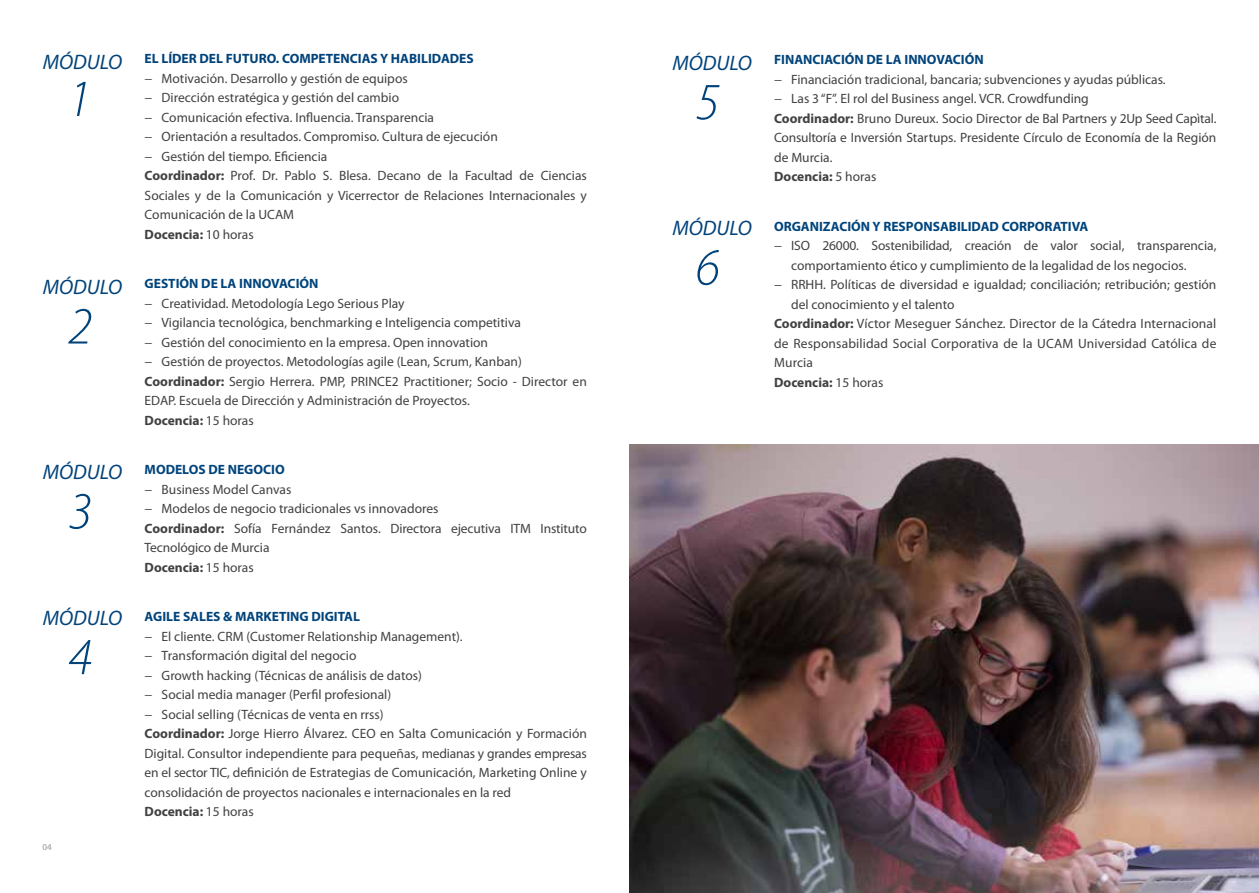
<style>
.page{position:relative;width:1259px;height:893px;background:#fff}
.page>*{position:absolute;margin:0;border:0;box-sizing:border-box;transform-origin:0 0}
.t1{font:italic 300 52.5px "Myriad Pro";color:#00427a}
.t2{font:italic 21px "Myriad Pro";color:#00427a}
.t3{font:13.5px/19.5px "Myriad Pro";color:#414042}
.t4{font:700 13.5px "Myriad Pro";color:#00447c}
.t5{font:700 13.5px "Myriad Pro";color:#00427a}
.t6{font:700 13.5px "Myriad Pro";color:#414042}
.t7{font:9px "Myriad Pro";color:#939598}
.s1{font-weight:700}
.s2{font-weight:400}
</style>
<div class="page">
<img style="left:629px;top:444px;width:630px;height:449px">
<h2 class="t2" style="left:43px;top:49px;width:81px">MÓDULO</h2>
<h1 class="t1" style="left:67px;top:67px;width:26px">1</h1>
<h2 class="t2" style="left:43px;top:274px;width:81px">MÓDULO</h2>
<h1 class="t1" style="left:68px;top:295px;width:26px">2</h1>
<h2 class="t2" style="left:43px;top:459px;width:81px">MÓDULO</h2>
<h1 class="t1" style="left:68px;top:479px;width:26px">3</h1>
<h2 class="t2" style="left:43px;top:605px;width:81px">MÓDULO</h2>
<h1 class="t1" style="left:68px;top:625px;width:26px">4</h1>
<p class="t7" style="left:43px;top:842px;width:11px">04</p>
<p class="t5" style="left:145px;top:50px;width:331px">EL LÍDER DEL FUTURO. COMPETENCIAS Y HABILIDADES</p>
<p class="t3" style="left:145px;top:68px;width:444px">− Motivación. Desarrollo y gestión de equipos<br>− Dirección estratégica y gestión del cambio<br>− Comunicación efectiva. Influencia. Transparencia<br>− Orientación a resultados. Compromiso. Cultura de ejecución<br>− Gestión del tiempo. Eficiencia<br><span class="s1">Coordinador:</span> Prof. Dr. Pablo S. Blesa. Decano de la Facultad de Ciencias Sociales y de la Comunicación y Vicerrector de Relaciones Internacionales y Comunicación de la UCAM<br><span class="s1">Docencia:</span> 10 horas</p>
<p class="t4" style="left:145px;top:275px;width:175px">GESTIÓN DE LA INNOVACIÓN</p>
<p class="t3" style="left:145px;top:293px;width:444px">− Creatividad. Metodología Lego Serious Play<br>− Vigilancia tecnológica, benchmarking e Inteligencia competitiva<br>− Gestión del conocimiento en la empresa. Open innovation<br>− Gestión de proyectos. Metodologías agile (Lean, Scrum, Kanban)<br><span class="s1">Coordinador:</span> Sergio Herrera. PMP, PRINCE2 Practitioner; Socio - Director en EDAP. Escuela de Dirección y Administración de Proyectos.<br><span class="s1">Docencia:</span> 15 horas</p>
<p class="t4" style="left:145px;top:461px;width:142px">MODELOS DE NEGOCIO</p>
<p class="t3" style="left:145px;top:479px;width:444px">− Business Model Canvas<br>− Modelos de negocio tradicionales vs innovadores<br><span class="s1">Coordinador:</span> Sofía Fernández Santos. Directora ejecutiva ITM Instituto Tecnológico de Murcia<br><span class="s1">Docencia:</span> 15 horas</p>
<p class="t4" style="left:145px;top:608px;width:217px">AGILE SALES &amp; MARKETING DIGITAL</p>
<p class="t3" style="left:145px;top:626px;width:444px">− El cliente. CRM (Customer Relationship Management).<br>− Transformación digital del negocio<br>− Growth hacking (Técnicas de análisis de datos)<br>− Social media manager (Perfil profesional)<br>− Social selling (Técnicas de venta en rrss)<br><span class="s1">Coordinador:</span> Jorge Hierro Álvarez. CEO en Salta Comunicación y Formación Digital. Consultor independiente para pequeñas, medianas y grandes empresas en el sector TIC, definición de Estrategias de Comunicación, Marketing Online y consolidación de proyectos nacionales e internacionales en la red<br><span class="s1">Docencia:</span> 15 horas</p>
<h2 class="t2" style="left:672px;top:50px;width:81px">MÓDULO</h2>
<h1 class="t1" style="left:695px;top:70px;width:26px">5</h1>
<h2 class="t2" style="left:672px;top:215px;width:81px">MÓDULO</h2>
<h1 class="t1" style="left:695px;top:236px;width:26px">6</h1>
<p class="t4" style="left:774px;top:51px;width:211px">FINANCIACIÓN DE LA INNOVACIÓN</p>
<p class="t3" style="left:774px;top:69px;width:444px">− Financiación tradicional, bancaria; subvenciones y ayudas públicas.<br>− Las 3 “F”. El rol del Business angel. VCR. Crowdfunding<br><span class="s1">Coordinador:</span> Bruno Dureux. Socio Director de Bal Partners y 2Up Seed Capìtal.<br>Consultoría e Inversión Startups. Presidente Círculo de Economía de la Región de Murcia.<br><span class="s1">Docencia:</span> 5 horas</p>
<p class="t4" style="left:774px;top:217px;width:316px">ORGANIZACIÓN Y RESPONSABILIDAD CORPORATIVA</p>
<p class="t3" style="left:774px;top:236px;width:444px">− ISO 26000. Sostenibilidad, creación de valor social, transparencia,</p>
<p class="t3" style="left:791px;top:255px;width:397px">comportamiento ético y cumplimiento de la legalidad de los negocios.</p>
<p class="t3" style="left:774px;top:275px;width:444px">− RRHH. Políticas de diversidad e igualdad; conciliación; retribución; gestión</p>
<p class="t3" style="left:791px;top:294px;width:165px">del conocimiento y el talento</p>
<p class="t3" style="left:774px;top:314px;width:444px"><span class="s1">Coordinador:</span> Víctor Meseguer Sánchez. Director de la Cátedra Internacional</p>
<p class="t3" style="left:774px;top:333px;width:444px">de Responsabilidad Social Corporativa de la UCAM Universidad Católica de</p>
<p class="t3" style="left:774px;top:353px;width:41px">Murcia</p>
<p class="t6" style="left:774px;top:373px;width:111px">Docencia: <span class="s2">15 horas</span></p>
</div>
